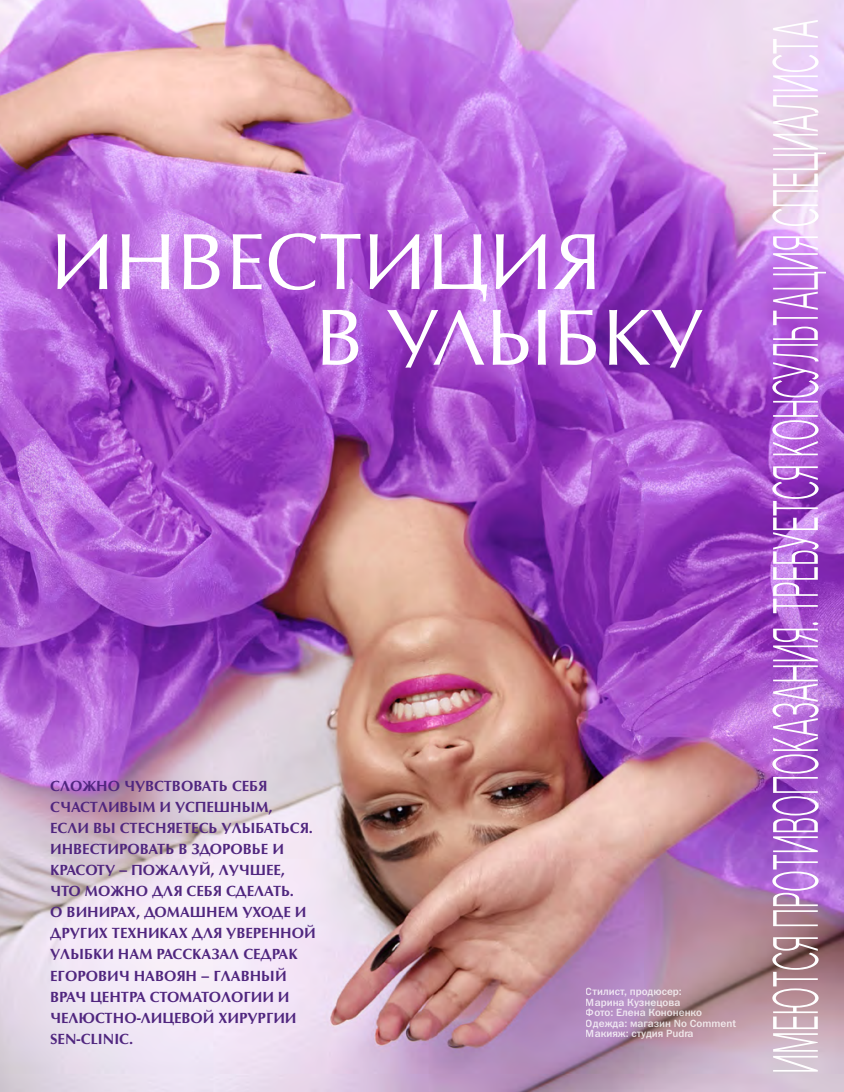
<style>
.page{position:relative;width:844px;height:1092px;background:#fff}
.page>*{position:absolute;margin:0;border:0;box-sizing:border-box;transform-origin:0 0}
.t1{font:75.6px/75.6px "Opium New";color:#fff}
.t2{font:700 14px/21px "Opium New";color:#50267f}
.t3{font:10.5px/10.5px "Franklin Gothic Medium C";color:#fff}
</style>
<div class="page">
<img style="left:0;top:0;width:843px;height:1091px">
<svg style="left:772px;top:20px;width:53px;height:1051px;background:#c593d6"></svg>
<h1 class="t1" style="left:315px;top:224px;width:390px;text-indent:-265px">ИНВЕСТИЦИЯ<br>В УЛЫБКУ</h1>
<p class="t2" style="left:50px;top:776px;width:267px">СЛОЖНО ЧУВСТВОВАТЬ СЕБЯ<br>СЧАСТЛИВЫМ И УСПЕШНЫМ,<br>ЕСЛИ ВЫ СТЕСНЯЕТЕСЬ УЛЫБАТЬСЯ.<br>И НВЕСТИРОВАТЬ В ЗДОРОВЬЕ И<br>КРАСОТУ – ПОЖАЛУЙ, ЛУЧШЕЕ,<br>ЧТО МОЖНО ДЛЯ СЕБЯ СДЕЛАТЬ.<br>О ВИНИРАХ, ДОМАШНЕМ УХОДЕ И<br>ДРУГИХ ТЕХНИКАХ ДЛЯ УВЕРЕННОЙ<br>УЛЫБКИ НАМ РАСС КАЗАЛ СЕДРАК<br>ЕГОРОВИЧ НАВОЯН – ГЛАВНЫЙ<br>ВРАЧ ЦЕНТРА СТОМАТОЛОГИИ И<br>ЧЕЛЮСТНО-ЛИЦЕВОЙ ХИРУРГИИ<br>SEN-CLIN IC.</p>
<p class="t3" style="left:585px;top:985px;width:152px">Стилист, продюсер:<br>Марина Кузнецова<br>Фото: Елена Кононенко<br>Одежда: магазин No Comment<br>Макияж: студия Pudra</p>
</div>
